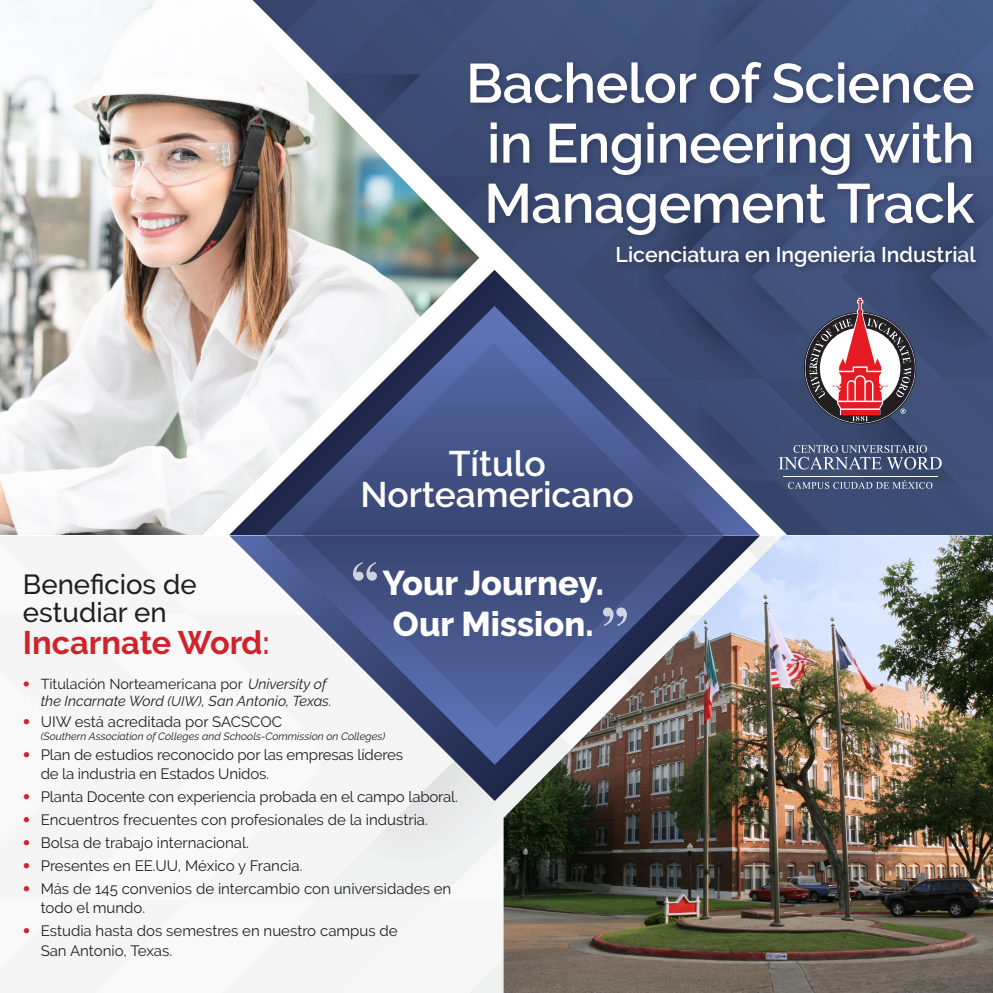
<style>
.page{position:relative;width:993px;height:993px;background:#fff}
.page>*{position:absolute;margin:0;border:0;box-sizing:border-box;transform-origin:0 0}
.t1{font:600 55px/60px "Raleway";letter-spacing:-.01em;color:#fff;text-align:center}
.t2{font:600 35.38px "Raleway";color:#fff}
.t3{font:800 34.25px "Raleway";color:#fff}
.t4{font:700 32.5px "Raleway";color:#d1232a}
.t5{font:500 27.5px "Raleway";color:#231f20}
.t6{font:600 21.25px "Raleway";color:#fff}
.t7{font:15px/19.4px "Raleway";color:#231f20}
.t8{font:italic 14.38px/17.5px "Raleway";color:#231f20}
.t9{font:italic 10.62px "Raleway";color:#231f20}
.s1{font-family:"Times New Roman";font-weight:700;font-size:57px}
.s2{font-weight:600}
.s3{font-family:"Avenir LT Std";font-weight:800;font-style:normal;color:#d1232a}
.s4{font-style:normal}
.s5{font-size:13.75px}
.s6{font-family:"Avenir LT Std";font-weight:800;color:#d1232a}
</style>
<div class="page">
<img style="left:479px;top:0;width:513px;height:535px">
<img style="left:0;top:0;width:479px;height:535px">
<svg style="left:778px;top:445px;width:163px;height:24px;background:#626e8d"></svg>
<svg style="left:787px;top:480px;width:145px;height:8px"></svg>
<hr style="left:782px;top:476px;width:154px;height:1px;background:#fff">
<svg style="left:803px;top:298px;width:113px;height:126px"></svg>
<svg style="left:212px;top:270px;width:564px;height:265px"></svg>
<svg style="left:248px;top:306px;width:492px;height:229px"></svg>
<svg style="left:284px;top:343px;width:418px;height:192px;background:#5d6a93"></svg>
<div style="left:0;top:537px;width:503px;height:455px;background:#f5f5f6"></div>
<img style="left:503px;top:535px;width:489px;height:457px">
<img style="left:229px;top:535px;width:531px;height:265px">
<svg style="left:265px;top:535px;width:458px;height:229px"></svg>
<svg style="left:303px;top:535px;width:384px;height:192px;background:#5b668f"></svg>
<div style="left:466px;top:58px;width:516px;height:186px;background:#2e3254;opacity:.6"></div>
<div style="left:613px;top:243px;width:371px;height:33px;background:#2e3254;opacity:.75"></div>
<p class="t1" style="left:466px;top:53px;width:510px">Bachelor of Science in Engineering with</p>
<p class="t1" style="left:484px;top:173px;width:491px">Management Track</p>
<p class="t6" style="left:615px;top:242px;width:361px">Licenciatura en Ingeniería Industrial</p>
<p class="t2" style="left:448px;top:443px;width:98px">Título</p>
<p class="t2" style="left:360px;top:474px;width:275px">Norteamericano</p>
<p class="t3" style="left:350px;top:563px;width:254px"><span class="s1">“</span>Your Journey.</p>
<p class="t3" style="left:393px;top:604px;width:238px">Our Mission. <span class="s1">”</span></p>
<p class="t5" style="left:23px;top:568px;width:175px">Beneficios de</p>
<p class="t5" style="left:23px;top:596px;width:145px">estudiar en</p>
<p class="t4" style="left:23px;top:624px;width:248px">Incarnate Word<span class="s2">:</span></p>
<p class="t8" style="left:41px;top:675px;width:292px;text-indent:-18px"><span class="s3">•</span> <span class="s4">Titulación Norteamericana por</span> University of the Incarnate Word <span class="s5">(UIW)</span>, San Antonio, Texas.</p>
<p class="t7" style="left:23px;top:711px;width:260px"><span class="s6">•</span> UIW está acreditada por SACSCOC</p>
<p class="t9" style="left:41px;top:730px;width:346px">(Southern Association of Colleges and Schools-Commission on Colleges)</p>
<p class="t7" style="left:41px;top:744px;width:364px;text-indent:-18px"><span class="s6">•</span> Plan de estudios reconocido por las empresas líderes de la industria en Estados Unidos.</p>
<p class="t7" style="left:23px;top:786px;width:436px"><span class="s6">•</span> Planta Docente con experiencia probada en el campo laboral.</p>
<p class="t7" style="left:23px;top:809px;width:406px"><span class="s6">•</span> Encuentros frecuentes con profesionales de la industria.</p>
<p class="t7" style="left:23px;top:832px;width:227px"><span class="s6">•</span> Bolsa de trabajo internacional.</p>
<p class="t7" style="left:23px;top:855px;width:281px"><span class="s6">•</span> Presentes en EE.UU, México y Francia.</p>
<p class="t7" style="left:41px;top:878px;width:412px;text-indent:-18px"><span class="s6">•</span> Más de 145 convenios de intercambio con universidades en todo el mundo.</p>
<p class="t7" style="left:23px;top:920px;width:376px"><span class="s6">•</span> Estudia hasta dos semestres en nuestro campus de</p>
<p class="t7" style="left:41px;top:940px;width:133px">San Antonio, Texas.</p>
</div>
